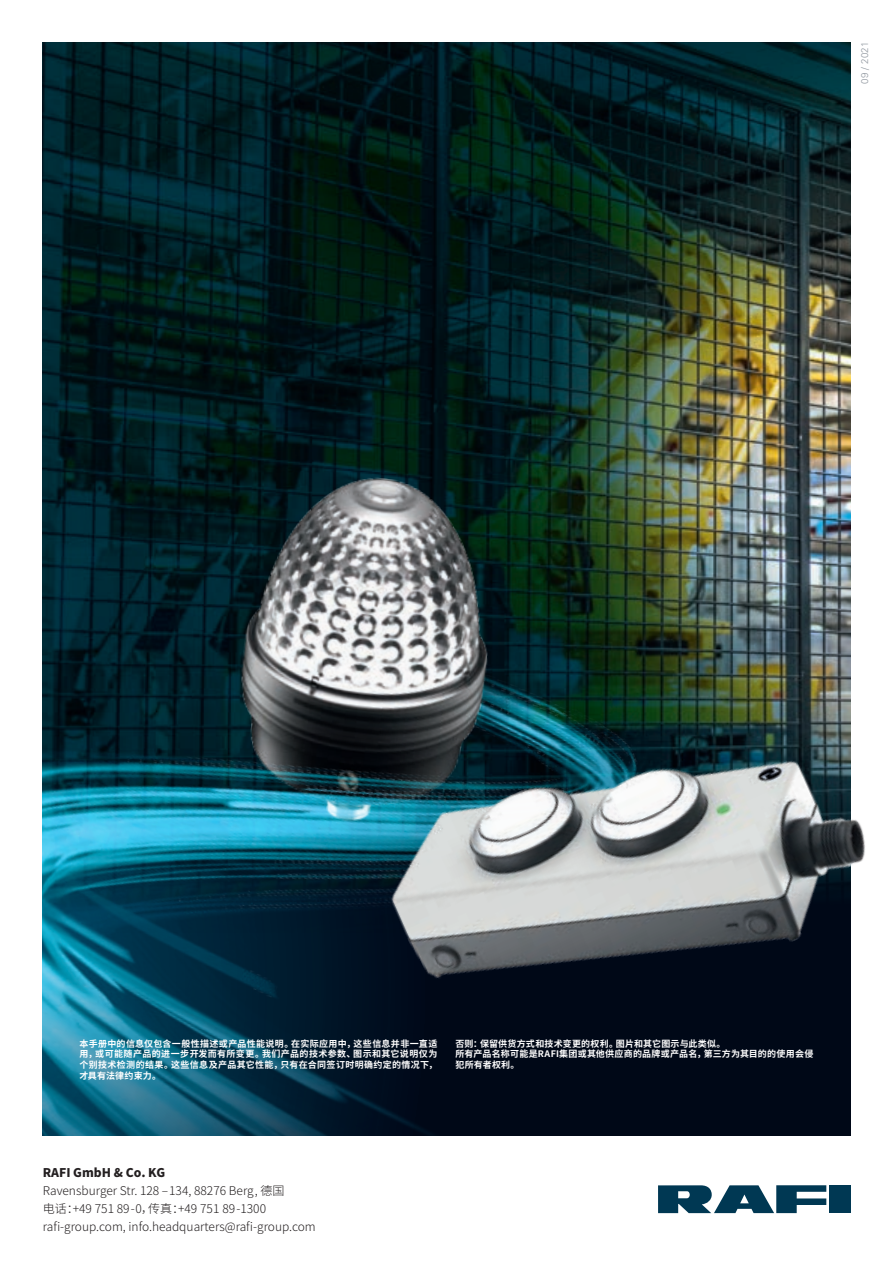
<style>
.page{position:relative;width:893px;height:1263px;background:#fff}
.page>*{position:absolute;margin:0;border:0;box-sizing:border-box;transform-origin:0 0}
.t1{font:300 12px "Noto Sans CJ Ksc";color:#231f20}
.t2{font:900 12px "Noto Sans CJ Ksc";color:#231f20}
.t3{font:300 9.75px "Univers LT Std";letter-spacing:.02em;color:#9198a0}
.t4{font:700 9px/10.8px "Noto Sans CJ Ksc";letter-spacing:.025em;color:#fff;text-align:justify}
</style>
<div class="page">
<img style="left:43px;top:43px;width:807px;height:298px">
<img style="left:43px;top:341px;width:807px;height:794px">
<img style="left:167px;top:390px;width:698px;height:824px">
<p class="t3" style="left:859px;top:84px;width:44px;rotate:-90deg">09 / 2021</p>
<p class="t4" style="left:79px;top:1038px;width:359px">本手册中的信息仅包含一般性描述或产品性能说明。在实际应用中，这些信息并非一直适用，或可能随产品的进一步开发而有所变更。我们产品的技术参数、图示和其它说明仅为个别技术检测的结果。这些信息及产品其它性能，只有在合同签订时明确约定的情况下，才具有法律约束力。</p>
<p class="t4" style="left:455px;top:1038px;width:272px">否则：保留供货方式和技术变更的权利。图片和其它图示与此类似。</p>
<p class="t4" style="left:455px;top:1049px;width:359px">所有产品名称可能是RAFI集团或其他供应商的品牌或产品名，第三方为其目的的使用会侵犯所有者权利。</p>
<p class="t2" style="left:43px;top:1165px;width:124px">RAFI GmbH &amp; Co. KG</p>
<p class="t1" style="left:43px;top:1183px;width:243px">Ravensburger Str. 128 – 134, 88276 Berg, 德国</p>
<p class="t1" style="left:43px;top:1201px;width:225px">电话：+49 751 89-0，传真：+49 751 89-1300</p>
<p class="t1" style="left:43px;top:1219px;width:274px">rafi-group.com, info.headquarters@rafi-group.com</p>
</div>
